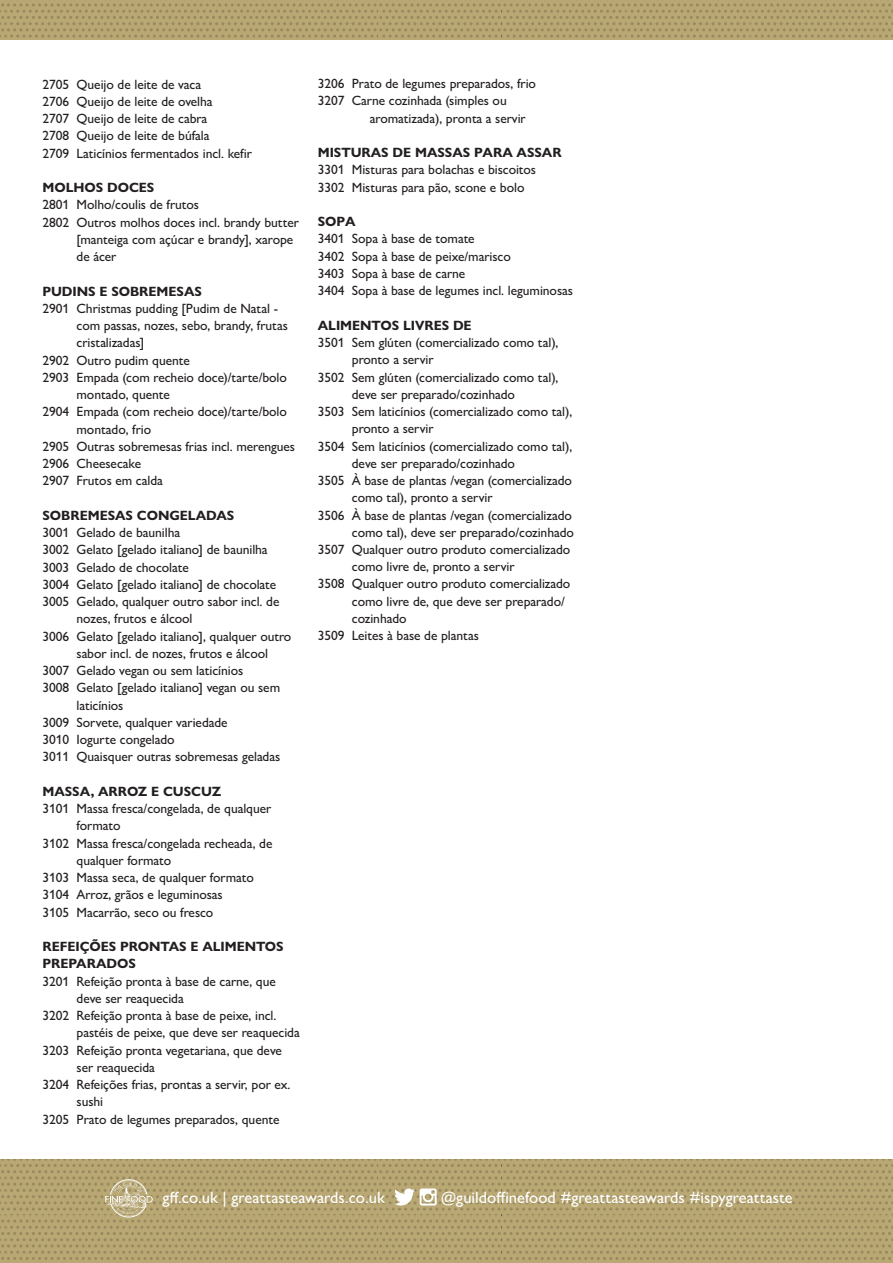
<style>
.page{position:relative;width:893px;height:1263px;background:#fff}
.page>*{position:absolute;margin:0;border:0;box-sizing:border-box;transform-origin:0 0}
.t1{font:500 16.5px "Gill Sans Nova";color:#fff}
.t2{font:500 13.5px/17.2px "Gill Sans Nova";letter-spacing:-.005em;color:#231f20}
.t3{font:700 13.5px/17.2px "Gill Sans Nova";letter-spacing:-.005em;color:#231f20}
.s1{font-weight:700}
</style>
<div class="page">
<svg style="left:0;top:0;width:893px;height:39px;fill:#b9a873"></svg>
<svg style="left:0;top:1160px;width:893px;height:103px;fill:#b9a873"></svg>
<svg style="left:105px;top:1179px;width:48px;height:38px"></svg>
<svg style="left:394px;top:1188px;width:43px;height:17px"></svg>
<p class="t2" style="left:43px;top:75px;width:160px">2705 Queijo de leite de vaca</p>
<p class="t2" style="left:43px;top:92px;width:172px">2706 Queijo de leite de ovelha</p>
<p class="t2" style="left:43px;top:110px;width:166px">2707 Queijo de leite de cabra</p>
<p class="t2" style="left:43px;top:127px;width:168px">2708 Queijo de leite de búfala</p>
<p class="t2" style="left:43px;top:144px;width:211px">2709 Laticínios fermentados incl. kefir</p>
<p class="t3" style="left:43px;top:179px;width:113px">MOLHOS DOCES</p>
<p class="t2" style="left:43px;top:196px;width:158px">2801 Molho/coulis de frutos</p>
<p class="t2" style="left:77px;top:213px;width:224px;text-indent:-34px">2802 Outros molhos doces incl. brandy butter [manteiga com açúcar e brandy], xarope de ácer</p>
<p class="t3" style="left:43px;top:282px;width:161px">PUDINS E SOBREMESAS</p>
<p class="t2" style="left:77px;top:299px;width:213px;text-indent:-34px">2901 Christmas pudding [Pudim de Natal - com passas, nozes, sebo, brandy, frutas cristalizadas]</p>
<p class="t2" style="left:43px;top:351px;width:149px">2902 Outro pudim quente</p>
<p class="t2" style="left:77px;top:368px;width:212px;text-indent:-34px">2903 Empada (com recheio doce)/tarte/bolo montado, quente</p>
<p class="t2" style="left:77px;top:403px;width:212px;text-indent:-34px">2904 Empada (com recheio doce)/tarte/bolo montado, frio</p>
<p class="t2" style="left:43px;top:437px;width:254px">2905 Outras sobremesas frias incl. merengues</p>
<p class="t2" style="left:43px;top:455px;width:100px">2906 Cheesecake</p>
<p class="t2" style="left:43px;top:472px;width:122px">2907 Frutos em calda</p>
<p class="t3" style="left:43px;top:507px;width:193px">SOBREMESAS CONGELADAS</p>
<p class="t2" style="left:43px;top:524px;width:139px">3001 Gelado de baunilha</p>
<p class="t2" style="left:43px;top:541px;width:227px">3002 Gelato [gelado italiano] de baunilha</p>
<p class="t2" style="left:43px;top:558px;width:148px">3003 Gelado de chocolate</p>
<p class="t2" style="left:43px;top:575px;width:235px">3004 Gelato [gelado italiano] de chocolate</p>
<p class="t2" style="left:77px;top:593px;width:204px;text-indent:-34px">3005 Gelado, qualquer outro sabor incl. de nozes, frutos e álcool</p>
<p class="t2" style="left:77px;top:627px;width:216px;text-indent:-34px">3006 Gelato [gelado italiano], qualquer outro sabor incl. de nozes, frutos e álcool</p>
<p class="t2" style="left:43px;top:662px;width:202px">3007 Gelado vegan ou sem laticínios</p>
<p class="t2" style="left:77px;top:679px;width:205px;text-indent:-34px">3008 Gelato [gelado italiano] vegan ou sem laticínios</p>
<p class="t2" style="left:43px;top:713px;width:187px">3009 Sorvete, qualquer variedade</p>
<p class="t2" style="left:43px;top:731px;width:134px">3010 Iogurte congelado</p>
<p class="t2" style="left:43px;top:748px;width:239px">3011 Quaisquer outras sobremesas geladas</p>
<p class="t3" style="left:43px;top:783px;width:180px">MASSA, ARROZ E CUSCUZ</p>
<p class="t2" style="left:77px;top:800px;width:196px;text-indent:-34px">3101 Massa fresca/congelada, de qualquer formato</p>
<p class="t2" style="left:77px;top:834px;width:198px;text-indent:-34px">3102 Massa fresca/congelada recheada, de qualquer formato</p>
<p class="t2" style="left:43px;top:869px;width:213px">3103 Massa seca, de qualquer formato</p>
<p class="t2" style="left:43px;top:886px;width:182px">3104 Arroz, grãos e leguminosas</p>
<p class="t2" style="left:43px;top:903px;width:172px">3105 Macarrão, seco ou fresco</p>
<p class="t3" style="left:43px;top:938px;width:243px">REFEIÇÕES PRONTAS E ALIMENTOS<br>PREPARADOS</p>
<p class="t2" style="left:77px;top:972px;width:201px;text-indent:-34px">3201 Refeição pronta à base de carne, que deve ser reaquecida</p>
<p class="t2" style="left:77px;top:1007px;width:225px;text-indent:-34px">3202 Refeição pronta à base de peixe, incl. pastéis de peixe, que deve ser reaquecida</p>
<p class="t2" style="left:77px;top:1041px;width:207px;text-indent:-34px">3203 Refeição pronta vegetariana, que deve ser reaquecida</p>
<p class="t2" style="left:77px;top:1076px;width:216px;text-indent:-34px">3204 Refeições frias, prontas a servir, por ex. sushi</p>
<p class="t2" style="left:43px;top:1110px;width:239px">3205 Prato de legumes preparados, quente</p>
<p class="t2" style="left:318px;top:75px;width:220px">3206 Prato de legumes preparados, frio</p>
<p class="t2" style="left:318px;top:92px;width:190px">3207 Carne cozinhada (simples ou</p>
<p class="t2" style="left:370px;top:109px;width:158px">aromatizada), pronta a servir</p>
<p class="t2" style="left:318px;top:144px;width:245px"><span class="s1">MISTURAS DE MASSAS PARA ASSAR<br></span>3301 Misturas para bolachas e biscoitos<br>3302 Misturas para pão, scone e bolo</p>
<p class="t2" style="left:318px;top:213px;width:257px"><span class="s1">SOPA<br></span>3401 Sopa à base de tomate<br>3402 Sopa à base de peixe/marisco<br>3403 Sopa à base de carne<br>3404 Sopa à base de legumes incl. leguminosas</p>
<p class="t3" style="left:318px;top:316px;width:155px">ALIMENTOS LIVRES DE</p>
<p class="t2" style="left:318px;top:334px;width:242px">3501 Sem glúten (comercializado como tal),</p>
<p class="t2" style="left:352px;top:351px;width:83px">pronto a servir</p>
<p class="t2" style="left:318px;top:368px;width:242px">3502 Sem glúten (comercializado como tal),</p>
<p class="t2" style="left:352px;top:385px;width:165px">deve ser preparado/cozinhado</p>
<p class="t2" style="left:318px;top:403px;width:256px">3503 Sem laticínios (comercializado como tal),</p>
<p class="t2" style="left:352px;top:420px;width:83px">pronto a servir</p>
<p class="t2" style="left:318px;top:437px;width:256px">3504 Sem laticínios (comercializado como tal),</p>
<p class="t2" style="left:352px;top:454px;width:165px">deve ser preparado/cozinhado</p>
<p class="t2" style="left:318px;top:472px;width:256px">3505 À base de plantas /vegan (comercializado</p>
<p class="t2" style="left:352px;top:489px;width:142px">como tal), pronto a servir</p>
<p class="t2" style="left:318px;top:506px;width:256px">3506 À base de plantas /vegan (comercializado</p>
<p class="t2" style="left:352px;top:523px;width:224px">como tal), deve ser preparado/cozinhado</p>
<p class="t2" style="left:318px;top:540px;width:254px">3507 Qualquer outro produto comercializado</p>
<p class="t2" style="left:352px;top:558px;width:164px">como livre de, pronto a servir</p>
<p class="t2" style="left:318px;top:575px;width:254px">3508 Qualquer outro produto comercializado</p>
<p class="t2" style="left:352px;top:592px;width:215px">como livre de, que deve ser preparado/</p>
<p class="t2" style="left:352px;top:609px;width:56px">cozinhado</p>
<p class="t2" style="left:318px;top:627px;width:163px">3509 Leites à base de plantas</p>
<p class="t1" style="left:162px;top:1187px;width:224px">gff.co.uk | greattasteawards.co.uk</p>
<p class="t1" style="left:441px;top:1187px;width:353px">@guildoffinefood #greattasteawards #ispygreattaste</p>
</div>
